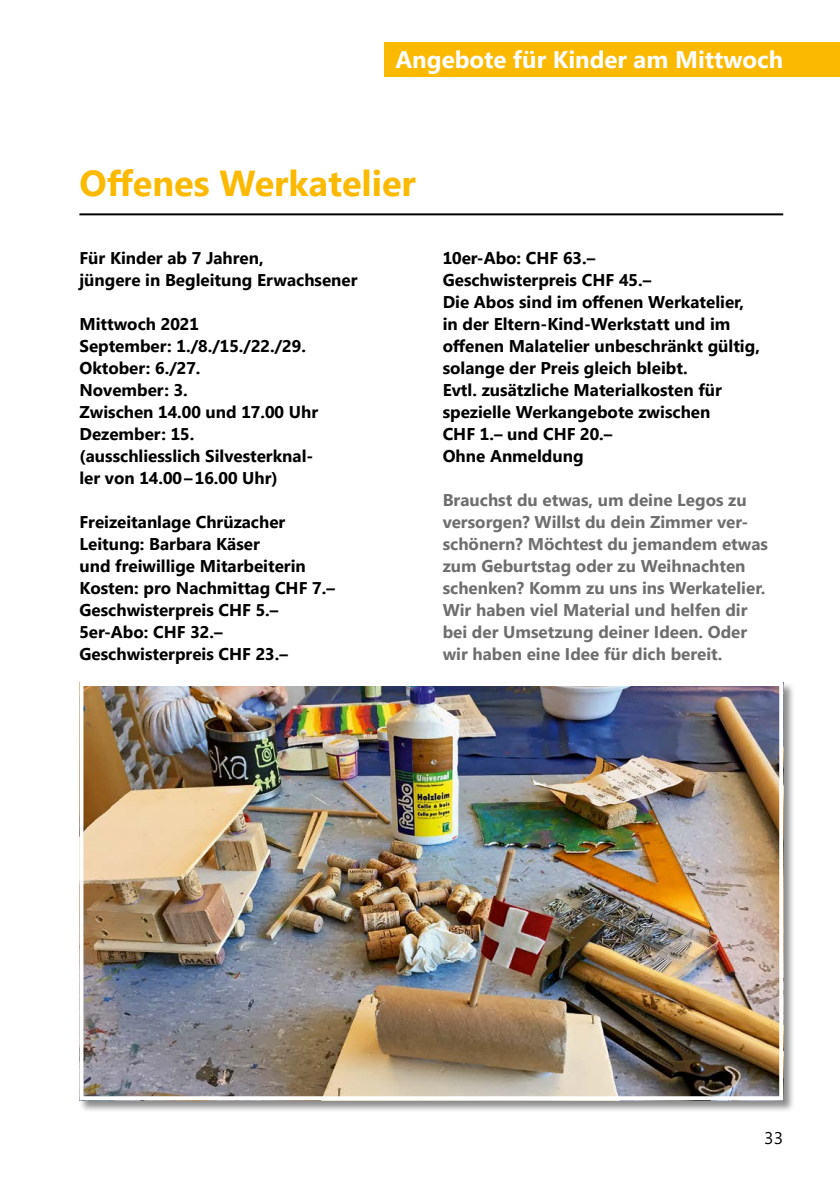
<style>
.page{position:relative;width:840px;height:1191px;background:#fff}
.page>*{position:absolute;margin:0;border:0;box-sizing:border-box;transform-origin:0 0}
.t1{font:700 36px "Segoe UI Tab";color:#fbb900}
.t2{font:700 24px "Segoe UI Tab";color:#fff}
.t3{font:700 17px/22px "Segoe UI Tab";color:#000}
.t4{font:700 17px/22px "Segoe UI Tab";color:#6e6e6e}
.t5{font:17px "Segoe UI Tab";color:#000}
</style>
<div class="page">
<div style="left:384px;top:43px;width:455px;height:34px;background:#fbb900"></div>
<hr style="left:79px;top:213px;width:703px;height:2px;background:#000">
<div style="left:79px;top:681px;width:715px;height:431px;background:#000;opacity:.45"></div>
<img style="left:84px;top:687px;width:693px;height:408px">
<div style="left:79px;top:682px;width:703px;height:418px;border:4px solid #fff"></div>
<h2 class="t2" style="left:395px;top:37px;width:389px">Angebote für Kinder am Mittwoch</h2>
<h1 class="t1" style="left:79px;top:150px;width:338px">Offenes Werkatelier</h1>
<p class="t3" style="left:79px;top:245px;width:279px">Für Kinder ab 7 Jahren,<br>jüngere in Begleitung Erwachsener</p>
<p class="t3" style="left:79px;top:311px;width:240px">Mittwoch 2021<br>September: 1./8./15./22./29.<br>Oktober: 6./27.<br>November: 3.<br>Zwischen 14.00 und 17.00 Uhr<br>Dezember: 15. (ausschliesslich Silvesterknal&shy;ler von 14.00 – 16.00 Uhr)</p>
<p class="t3" style="left:79px;top:509px;width:257px">Freizeitanlage Chrüzacher<br>Leitung: Barbara Käser<br>und freiwillige Mitarbeiterin<br>Kosten: pro Nachmittag CHF 7.–<br>Geschwisterpreis CHF 5.–<br>5er-Abo: CHF 32.–<br>Geschwisterpreis CHF 23.–</p>
<p class="t3" style="left:442px;top:245px;width:318px">10er-Abo: CHF 63.–<br>Geschwisterpreis CHF 45.–<br>Die Abos sind im offenen Werkatelier, in der Eltern-Kind-Werkstatt und im offenen Malatelier unbeschränkt gültig, solange der Preis gleich bleibt.<br>Evtl. zusätzliche Materialkosten für spezielle Werkangebote zwischen<br>CHF 1.– und CHF 20.–<br>Ohne Anmeldung</p>
<p class="t4" style="left:442px;top:487px;width:327px">Brauchst du etwas, um deine Legos zu versorgen? Willst du dein Zimmer ver&shy;schönern? Möchtest du jemandem etwas zum Geburtstag oder zu Weihnachten schenken? Komm zu uns ins Werkatelier.<br>Wir haben viel Material und helfen dir bei der Umsetzung deiner Ideen. Oder wir haben eine Idee für dich bereit.</p>
<p class="t5" style="left:763px;top:1122px;width:21px">33</p>
</div>
